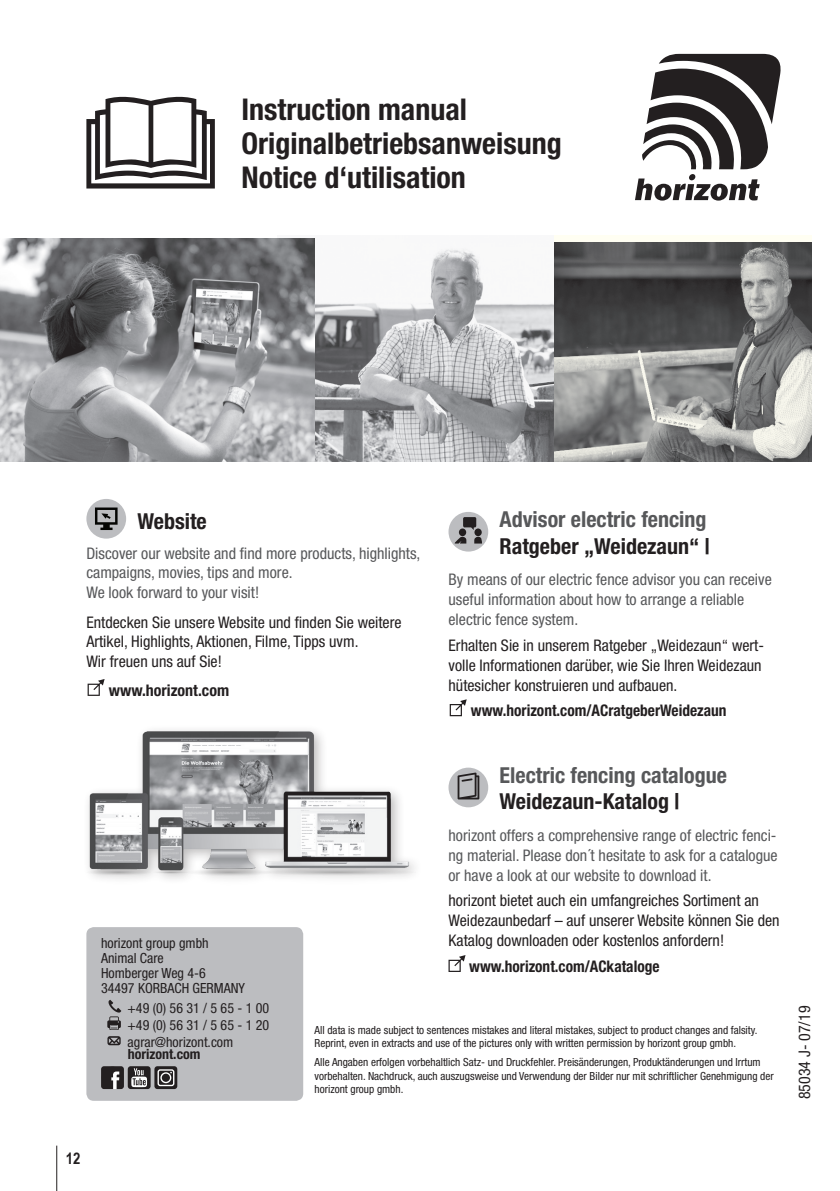
<style>
.page{position:relative;width:840px;height:1191px;background:#fff}
.page>*{position:absolute;margin:0;border:0;box-sizing:border-box;transform-origin:0 0}
.t1{font:700 condensed 30px/34px "Helvetica Neue";color:#231f20}
.t2{font:700 condensed 22px "Helvetica Neue";color:#57585a}
.t3{font:700 condensed 22px "Helvetica Neue";color:#231f20}
.t4{font:condensed 16px/20px "Helvetica Neue";color:#231f20}
.t5{font:condensed 16px/20px "Helvetica Neue";color:#57585a}
.t6{font:700 condensed 16px "Helvetica Neue";color:#231f20;scale:.96 1}
.t7{font:700 condensed 16px "Helvetica Neue";color:#231f20}
.t8{font:700 16px "Arial Narrow";color:#231f20}
.t9{font:condensed 14px/15px "Helvetica Neue";color:#231f20}
.t10{font:700 condensed 14px "Helvetica Neue";color:#231f20}
.t11{font:condensed 11.2px/13.4px "Helvetica Neue";color:#231f20}
</style>
<div class="page">
<hr style="left:56px;top:1145px;width:1px;height:46px;background:#231f20">
<svg style="left:86px;top:96px;width:129px;height:92px"></svg>
<div style="left:688px;top:174px;width:7px;height:6px;background:#231f20;border-radius:50%"></div>
<svg style="left:635px;top:178px;width:124px;height:23px"></svg>
<svg style="left:642px;top:54px;width:139px;height:115px"></svg>
<img style="left:314px;top:238px;width:239px;height:223px">
<img style="left:0;top:238px;width:314px;height:223px">
<div style="left:553px;top:235px;width:258px;height:226px;background:#fffef2"></div>
<img style="left:553px;top:242px;width:258px;height:219px">
<div style="left:86px;top:927px;width:217px;height:173px;background:#bcbdc0;border-radius:7px"></div>
<svg style="left:107px;top:1000px;width:14px;height:30px"></svg>
<svg style="left:107px;top:1036px;width:14px;height:9px"></svg>
<div style="left:86px;top:499px;width:40px;height:39px;background:#bcbdc0;border-radius:50%"></div>
<svg style="left:95px;top:507px;width:22px;height:23px"></svg>
<svg style="left:87px;top:679px;width:18px;height:17px"></svg>
<div style="left:448px;top:512px;width:40px;height:39px;background:#bcbdc0;border-radius:50%"></div>
<svg style="left:455px;top:536px;width:11px;height:7px"></svg>
<div style="left:458px;top:528px;width:8px;height:8px;background:#231f20;border-radius:50%"></div>
<svg style="left:474px;top:536px;width:7px;height:7px"></svg>
<div style="left:474px;top:528px;width:7px;height:8px;background:#231f20;border-radius:50%"></div>
<svg style="left:463px;top:517px;width:13px;height:13px"></svg>
<svg style="left:449px;top:699px;width:17px;height:17px"></svg>
<div style="left:448px;top:767px;width:40px;height:40px;background:#bcbdc0;border-radius:50%"></div>
<svg style="left:457px;top:772px;width:22px;height:27px"></svg>
<svg style="left:448px;top:955px;width:17px;height:17px"></svg>
<div style="left:83px;top:724px;width:339px;height:163px;background:#231f20;opacity:.3"></div>
<img style="left:86px;top:731px;width:329px;height:144px">
<div style="left:101px;top:1066px;width:23px;height:23px;background:#231f20;border-radius:3px"></div>
<svg style="left:111px;top:1071px;width:8px;height:18px"></svg>
<div style="left:128px;top:1066px;width:22px;height:23px;background:#231f20;border-radius:3px"></div>
<svg style="left:131px;top:1068px;width:16px;height:19px"></svg>
<svg style="left:154px;top:1066px;width:23px;height:23px"></svg>
<div style="left:157px;top:1069px;width:17px;height:17px;border:1px solid #fff;border-radius:2px"></div>
<div style="left:160px;top:1072px;width:11px;height:11px;border:1px solid #fff;border-radius:50%"></div>
<h1 class="t1" style="left:241px;top:92px;width:321px">Instruction manual<br>Originalbetriebsanweisung<br>Notice d‘utilisation</h1>
<h2 class="t3" style="left:137px;top:507px;width:71px">Website</h2>
<h3 class="t5" style="left:86px;top:544px;width:335px;line-height:19.2px">Discover our website and find more products, highlights, campaigns, movies, tips and more.<br>We look forward to your visit!</h3>
<h3 class="t4" style="left:86px;top:613px;width:316px;line-height:19.2px">Entdecken Sie unsere Website und finden Sie weitere<br>Artikel, Highlights, Aktionen, Filme, Tipps uvm.<br>Wir freuen uns auf Sie!</h3>
<h3 class="t7" style="left:109px;top:680px;width:122px">www.horizont.com</h3>
<h2 class="t2" style="left:499px;top:506px;width:208px">Advisor electric fencing</h2>
<h2 class="t3" style="left:499px;top:532px;width:211px">Ratgeber „Weidezaun“ |</h2>
<h3 class="t5" style="left:448px;top:569px;width:324px">By means of our electric fence advisor you can receive useful information about how to arrange a reliable electric fence system.</h3>
<h3 class="t4" style="left:448px;top:635px;width:317px">Erhalten Sie in unserem Ratgeber „Weidezaun“ wert&shy;volle Informationen darüber, wie Sie Ihren Weidezaun hütesicher konstruieren und aufbauen.</h3>
<h3 class="t6" style="left:470px;top:701px;width:267px">www.horizont.com/ACratgeberWeidezaun</h3>
<p class="t9" style="left:101px;top:935px;width:145px">horizont group gmbh<br>Animal Care<br>Homberger Weg 4-6<br>34497 KORBACH GERMANY</p>
<p class="t9" style="left:127px;top:1000px;width:143px;line-height:16.6px;text-align:justify">+49 (0) 56 31 / 5 65 - 1 00 +49 (0) 56 31 / 5 65 - 1 20 agrar@horizont.com</p>
<p class="t10" style="left:128px;top:1045px;width:74px">horizont.com</p>
<h2 class="t2" style="left:499px;top:762px;width:229px">Electric fencing catalogue</h2>
<h2 class="t3" style="left:499px;top:788px;width:181px">Weidezaun-Katalog |</h2>
<h3 class="t5" style="left:448px;top:825px;width:330px;text-align:justify">horizont offers a comprehensive range of electric fenci&shy;ng material. Please don´t hesitate to ask for a catalogue or have a look at our website to download it.</h3>
<h3 class="t4" style="left:448px;top:890px;width:332px">horizont bietet auch ein umfangreiches Sortiment an<br>Weidezaunbedarf – auf unserer Website können Sie den<br>Katalog downloaden oder kostenlos anfordern!</h3>
<h3 class="t6" style="left:469px;top:956px;width:200px">www.horizont.com/ACkataloge</h3>
<p class="t11" style="left:314px;top:1022px;width:444px">All data is made subject to sentences mistakes and literal mistakes, subject to product changes and falsity.<br>Reprint, even in extracts and use of the pictures only with written permission by horizont group gmbh.</p>
<p class="t11" style="left:314px;top:1055px;width:460px">Alle Angaben erfolgen vorbehaltlich Satz- und Druckfehler. Preisänderungen, Produktänderungen und Irrtum vorbehalten. Nachdruck, auch auszugsweise und Verwendung der Bilder nur mit schriftlicher Genehmigung der horizont group gmbh.</p>
<h3 class="t4" style="left:794px;top:1099px;width:95px;rotate:-90deg">85034 J- 07/19</h3>
<h3 class="t8" style="left:66px;top:1145px;width:16px">12</h3>
</div>
